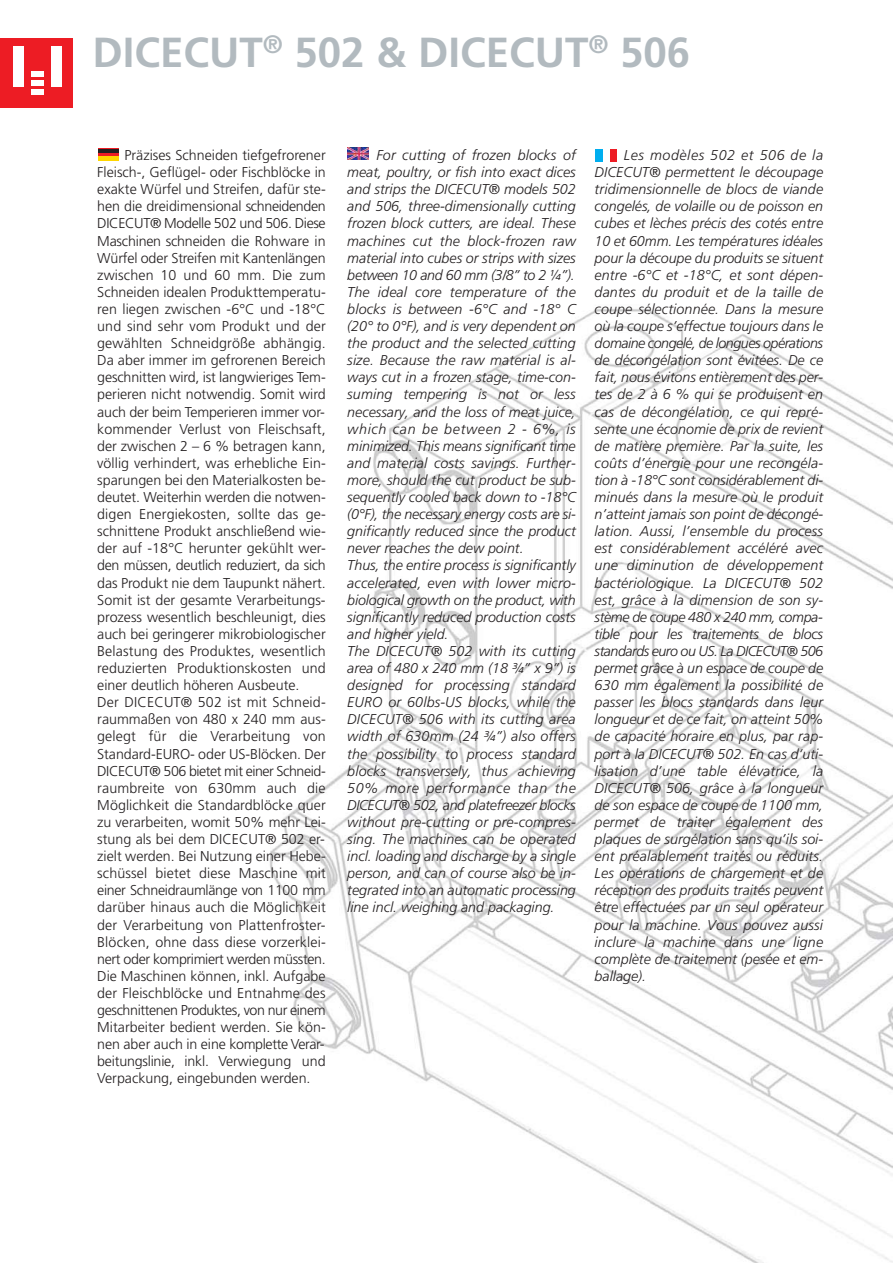
<style>
.page{position:relative;width:893px;height:1263px;background:#fff}
.page>*{position:absolute;margin:0;border:0;box-sizing:border-box;transform-origin:0 0}
.t1{font:700 42px "Frutiger";color:#b2babf}
.t2{font:italic 300 14.25px/17.1px "Frutiger";color:#231f20}
.t3{font:300 14.25px/17.1px "Frutiger";color:#231f20}
</style>
<div class="page">
<img style="left:72px;top:38px;width:820px;height:1225px">
<div style="left:0;top:38px;width:72px;height:70px;background:#ed1c24"></div>
<div style="left:13px;top:46px;width:11px;height:40px;background:#fff"></div>
<div style="left:51px;top:46px;width:11px;height:40px;background:#fff"></div>
<div style="left:31px;top:90px;width:12px;height:5px;background:#fff"></div>
<div style="left:31px;top:80px;width:12px;height:6px;background:#fff"></div>
<div style="left:31px;top:71px;width:12px;height:6px;background:#fff"></div>
<div style="left:98px;top:149px;width:21px;height:13px;background:#fff"></div>
<svg style="left:98px;top:152px;width:21px;height:5px"></svg>
<hr style="left:98px;top:149px;width:21px;height:3px;background:#231f20">
<hr style="left:98px;top:157px;width:21px;height:4px;background:#ffd600">
<img style="left:348px;top:148px;width:21px;height:12px">
<div style="left:595px;top:149px;width:21px;height:13px;background:#fff"></div>
<div style="left:595px;top:149px;width:7px;height:13px;background:#00aeef"></div>
<div style="left:610px;top:149px;width:6px;height:13px;background:#ed1c24"></div>
<h1 class="t1" style="left:93px;top:35px;width:599px">DICECUT<sup>®</sup> 502 &amp; DICECUT<sup>®</sup> 506</h1>
<p class="t3" style="left:97px;top:148px;width:230px;text-indent:27px">Präzises Schneiden tiefgefrorener Fleisch-, Geflügel- oder Fischblöcke in exakte Würfel und Streifen, dafür ste&shy;hen die dreidimensional schneidenden DICECUT® Modelle 502 und 506. Diese Maschinen schnei den die Rohware in Würfel oder Streifen mit Kantenlängen zwischen 10 und 60 mm. Die zum Schneiden idealen Produkttemperatu&shy;ren liegen zwischen -6°C und -18°C und sind sehr vom Produkt und der gewählten Schneidgröße abhängig.<br>Da aber immer im gefrorenen Bereich geschnitten wird, ist langwieriges Tem&shy;perieren nicht notwendig. Somit wird auch der beim Temperieren immer vor&shy;kommender Verlust von Fleischsaft, der zwischen 2 – 6 % betragen kann, völlig verhindert, was erhebliche Ein&shy;sparungen bei den Materialkosten be&shy;deutet. Weiterhin werden die notwen&shy;digen Energiekosten, sollte das ge&shy;schnittene Produkt anschließend wie&shy;der auf -18°C herunter gekühlt wer&shy;den müssen, deutlich reduziert, da sich das Produkt nie dem Taupunkt nähert.<br>Somit ist der gesamte Verarbeitungs&shy;prozess wesentlich beschleunigt, dies auch bei geringerer mikrobiologischer Belastung des Produktes, wesentlich reduzierten Produktionskosten und einer deutlich höheren Ausbeute.<br>Der DICECUT® 502 ist mit Schneid&shy;raummaßen von 480 x 240 mm aus&shy;gelegt für die Verarbeitung von Standard-EURO- oder US-Blöcken. Der DICECUT® 506 bietet mit einer Schneid&shy;raumbreite von 630mm auch die Möglichkeit die Standardblöcke quer zu verarbeiten, womit 50% mehr Lei&shy;stung als bei dem DICECUT® 502 er&shy;zielt werden. Bei Nutzung einer Hebe&shy;schüssel bietet diese Maschine mit einer Schneidraumlänge von 1100 mm darüber hinaus auch die Möglichkeit der Verarbeitung von Plattenfroster-Blöcken, ohne dass diese vorzerklei&shy;nert oder komprimiert werden müssten.<br>Die Maschinen können, inkl. Aufgabe der Fleischblöcke und Entnahme des geschnittenen Produktes, von nur einem Mitarbeiter bedient werden. Sie kön&shy;nen aber auch in eine komplette Verar&shy;beitungslinie, inkl. Ver wiegung und Verpackung, eingebunden werden.</p>
<p class="t2" style="left:347px;top:148px;width:230px;text-indent:29px">For cutting of frozen blocks of meat, poultry, or fish into exact dices and strips the DICECUT® models 502 and 506, three-dimensionally cutting frozen block cutters, are ideal. These machines cut the block-frozen raw material into cubes or strips with sizes between 10 and 60 mm (3/8” to 2 ¼”).<br>The ideal core temperature of the blocks is between -6°C and -18° C (20° to 0°F), and is very dependent on the product and the selected cutting size. Because the raw material is al&shy;ways cut in a frozen stage, time-con&shy;suming tempering is not or less necessary, and the loss of meat juice, which can be between 2 - 6%, is minimized. This means significant time and material costs savings. Further&shy;more, should the cut product be sub&shy;sequently cooled back down to -18°C (0°F), the necessary energy costs are si&shy;gnificantly reduced since the product never reaches the dew point.<br>Thus, the entire process is significantly accelerated, even with lower micro&shy;biological growth on the product, with significantly reduced production costs and higher yield.<br>The DICECUT® 502 with its cutting area of 480 x 240 mm (18 ¾” x 9”) is designed for processing standard EURO or 60lbs-US blocks, while the DICECUT® 506 with its cutting area width of 630mm (24 ¾”) also offers the possibility to process standard blocks transversely, thus achieving 50% more performance than the DICECUT® 502, and platefreezer blocks without pre-cutting or pre-compres&shy;sing. The machines can be operated incl. loading and discharge by a single person, and can of course also be in&shy;tegrated into an automatic processing line incl. weighing and packaging.</p>
<p class="t2" style="left:595px;top:148px;width:230px;text-align:justify;text-indent:29px">Les modèles 502 et 506 de la DICECUT® permettent le découpage tridimensionnelle de blocs de viande congelés, de volaille ou de poisson en cubes et lèches précis des cotés entre 10 et 60mm. Les températures idéales pour la découpe du produits se situent entre -6°C et -18°C, et sont dépen&shy;dantes du produit et de la taille de coupe sélectionnée. Dans la mesure où la coupe s’effectue toujours dans le domaine congelé, de longues opérations de décongélation sont évitées. De ce fait, nous évitons entièrement des per&shy;tes de 2 à 6 % qui se produisent en cas de décongélation, ce qui repré&shy;sente une économie de prix de revient de matière première. Par la suite, les coûts d’énergie pour une recongéla&shy;tion à -18°C sont considérablement di&shy;minués dans la mesure où le produit n’atteint jamais son point de décongé&shy;lation. Aussi, l’ensemble du process est considérablement accéléré avec une diminution de développement bactériologique. La DICECUT® 502 est, grâce à la dimension de son sy&shy;stème de coupe 480 x 240 mm, compa&shy;tible pour les traitements de blocs standards euro ou US. La DICECUT® 506 permet grâce à un espace de coupe de 630 mm également la possibilité de passer les blocs standards dans leur longueur et de ce fait, on atteint 50% de capacité horaire en plus, par rap&shy;port à la DICECUT® 502. En cas d‘uti&shy;lisation d’une table élévatrice, la DICECUT® 506, grâce à la longueur de son espace de coupe de 1100 mm, permet de traiter également des plaques de surgélation sans qu’ils soi&shy;ent préalablement traités ou réduits.<br>Les opérations de chargement et de réception des produits traités peuvent être effectuées par un seul opérateur pour la machine. Vous pouvez aussi inclure la machine dans une ligne complète de traitement (pesée et em&shy;ballage).</p>
</div>
